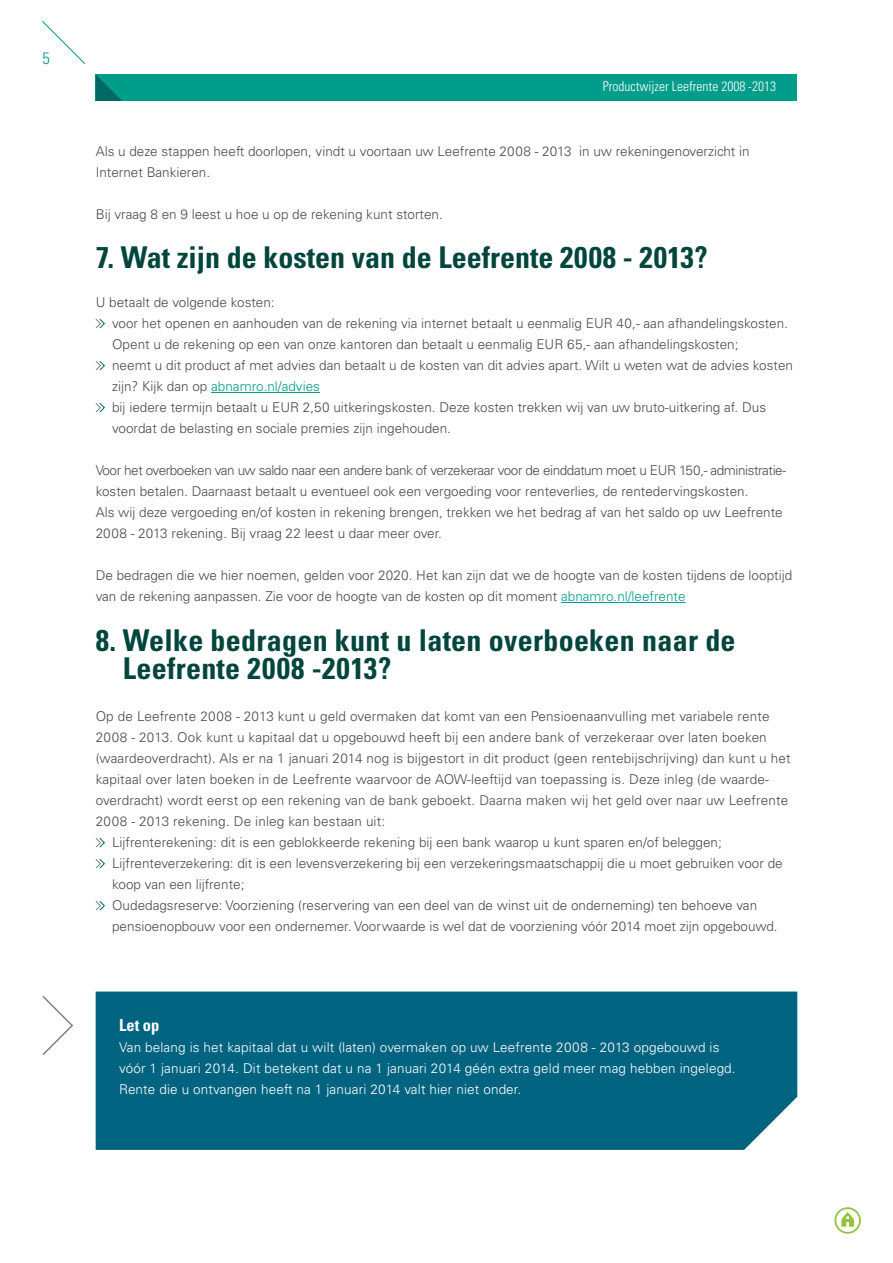
<style>
.page{position:relative;width:893px;height:1263px;background:#fff}
.page>*{position:absolute;margin:0;border:0;box-sizing:border-box;transform-origin:0 0}
.t1{font:700 condensed 30px/28.5px "Univers LT Std";letter-spacing:.01em;color:#00463d}
.t2{font:700 condensed 16.5px "Univers LT Std";color:#fff}
.t3{font:300 condensed 16.5px "Univers LT Std";color:#009d8b}
.t4{font:300 13.5px/21px "Univers LT Std";color:#4a4a49}
.t5{font:300 13.5px/21px "Univers LT Std";letter-spacing:.01em;color:#fff}
.t6{font:300 condensed 13.5px "Univers LT Std";color:#fff}
.s1{color:#009d8b}
</style>
<div class="page">
<div style="left:96px;top:74px;width:701px;height:27px;background:#009d8b"></div>
<svg style="left:96px;top:75px;width:26px;height:26px"></svg>
<svg style="left:42px;top:21px;width:44px;height:43px"></svg>
<svg style="left:841px;top:1212px;width:13px;height:15px"></svg>
<div style="left:834px;top:1207px;width:27px;height:27px;border:2px solid #94c23d;border-radius:50%"></div>
<hr style="left:211px;top:392px;width:109px;height:1px;background:#009d8b">
<hr style="left:561px;top:602px;width:125px;height:1px;background:#009d8b">
<svg style="left:95px;top:318px;width:10px;height:11px"></svg>
<svg style="left:95px;top:361px;width:10px;height:10px"></svg>
<svg style="left:95px;top:403px;width:10px;height:10px"></svg>
<svg style="left:95px;top:838px;width:10px;height:10px"></svg>
<svg style="left:95px;top:859px;width:10px;height:10px"></svg>
<svg style="left:95px;top:901px;width:10px;height:10px"></svg>
<div style="left:96px;top:991px;width:701px;height:159px;background:#006481"></div>
<svg style="left:42px;top:996px;width:31px;height:59px"></svg>
<p class="t3" style="left:42px;top:48px;width:9px">5</p>
<p class="t6" style="left:603px;top:78px;width:175px">Productwijzer Leefrente 2008 -2013</p>
<p class="t4" style="left:96px;top:140px;width:655px">Als u deze stappen heeft doorlopen, vindt u voortaan uw Leefrente 2008 - 2013 in uw rekeningenoverzicht in<br>Internet Bankieren.</p>
<p class="t4" style="left:96px;top:203px;width:349px">Bij vraag 8 en 9 leest u hoe u op de rekening kunt storten.</p>
<h1 class="t1" style="left:96px;top:243px;width:613px">7. Wat zijn de kosten van de Leefrente 2008 - 2013?</h1>
<p class="t4" style="left:112px;top:292px;width:682px;text-indent:-16px">U betaalt de volgende kosten:<br>voor het openen en aanhouden van de rekening via internet betaalt u eenmalig EUR 40,- aan afhandelingskosten.<br>Opent u de rekening op een van onze kantoren dan betaalt u eenmalig EUR 65,- aan afhandelingskosten;<br>neemt u dit product af met advies dan betaalt u de kosten van dit advies apart. Wilt u weten wat de advies kosten zijn? Kijk dan op <span class="s1">abnamro.nl/advies<br></span>bij iedere termijn betaalt u EUR 2,50 uitkeringskosten. Deze kosten trekken wij van uw bruto-uitkering af. Dus voordat de belasting en sociale premies zijn ingehouden.</p>
<p class="t4" style="left:96px;top:460px;width:692px">Voor het overboeken van uw saldo naar een andere bank of verzekeraar voor de einddatum moet u EUR 150,- administratie&shy;kosten betalen. Daarnaast betaalt u eventueel ook een vergoeding voor renteverlies, de rentedervingskosten.<br>Als wij deze vergoeding en/of kosten in rekening brengen, trekken we het bedrag af van het saldo op uw Leefrente 2008 - 2013 rekening. Bij vraag 22 leest u daar meer over.</p>
<p class="t4" style="left:96px;top:565px;width:698px">De bedragen die we hier noemen, gelden voor 2020. Het kan zijn dat we de hoogte van de kosten tijdens de looptijd van de rekening aanpassen. Zie voor de hoogte van de kosten op dit moment <span class="s1">abnamro.nl/leefrente</span></p>
<h1 class="t1" style="left:123px;top:626px;width:614px;text-indent:-27px">8. Welke bedragen kunt u laten overboeken naar de<br>Leefrente 2008 -2013?</h1>
<p class="t4" style="left:96px;top:706px;width:675px">Op de Leefrente 2008 - 2013 kunt u geld overmaken dat komt van een Pensioenaanvulling met variabele rente</p>
<p class="t4" style="left:96px;top:727px;width:673px">2008 - 2013. Ook kunt u kapitaal dat u opgebouwd heeft bij een andere bank of verzekeraar over laten boeken</p>
<p class="t4" style="left:96px;top:748px;width:696px">(waardeoverdracht). Als er na 1 januari 2014 nog is bijgestort in dit product (geen rentebijschrijving) dan kunt u het</p>
<p class="t4" style="left:96px;top:769px;width:675px">kapitaal over laten boeken in de Leefrente waarvoor de AOW-leeftijd van toepassing is. Deze inleg (de waarde-</p>
<p class="t4" style="left:96px;top:790px;width:694px">overdracht) wordt eerst op een rekening van de bank geboekt. Daarna maken wij het geld over naar uw Leefrente</p>
<p class="t4" style="left:96px;top:811px;width:291px">2008 - 2013 rekening. De inleg kan bestaan uit:</p>
<p class="t4" style="left:112px;top:832px;width:611px">Lijfrenterekening: dit is een geblokkeerde rekening bij een bank waarop u kunt sparen en/of beleggen;</p>
<p class="t4" style="left:112px;top:853px;width:672px">Lijfrenteverzekering: dit is een levensverzekering bij een verzekeringsmaatschappij die u moet gebruiken voor de</p>
<p class="t4" style="left:112px;top:874px;width:134px">koop van een lijfrente;</p>
<p class="t4" style="left:112px;top:895px;width:646px">Oudedagsreserve: Voorziening (reservering van een deel van de winst uit de onderneming) ten behoeve van</p>
<p class="t4" style="left:112px;top:916px;width:667px">pensioenopbouw voor een ondernemer. Voorwaarde is wel dat de voorziening vóór 2014 moet zijn opgebouwd.</p>
<p class="t2" style="left:119px;top:1015px;width:42px">Let op</p>
<p class="t5" style="left:119px;top:1037px;width:618px">Van belang is het kapitaal dat u wilt (laten) overmaken op uw Leefrente 2008 - 2013 opgebouwd is vóór 1 januari 2014. Dit betekent dat u na 1 januari 2014 géén extra geld meer mag hebben ingelegd.<br>Rente die u ontvangen heeft na 1 januari 2014 valt hier niet onder.</p>
</div>
